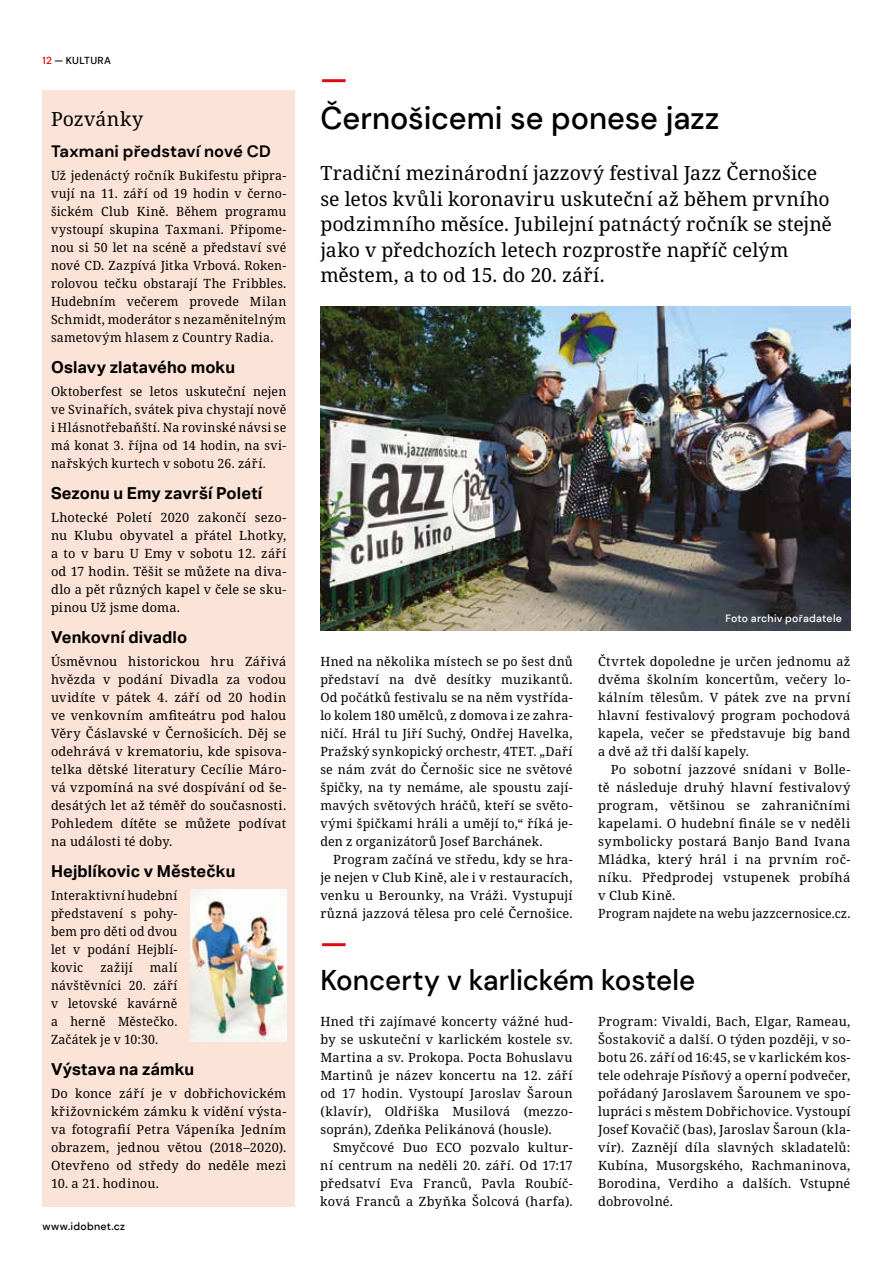
<style>
.page{position:relative;width:893px;height:1263px;background:#fff}
.page>*{position:absolute;margin:0;border:0;box-sizing:border-box;transform-origin:0 0}
.t1{font:500 31.5px "DM Sans";letter-spacing:-.005em;color:#000}
.t2{font:500 31.5px "DM Sans";color:#e30613}
.t3{font:500 28.5px "DM Sans";color:#000}
.t4{font:19.5px/25.5px "Noto Serif";letter-spacing:.005em;color:#000}
.t5{font:700 16.5px "Aktiv Grotesk";letter-spacing:.01em;color:#000}
.t6{font:700 16.5px "DM Sans";letter-spacing:.01em;color:#000}
.t7{font:12.75px/18px "Noto Serif";letter-spacing:.02em;color:#000;text-align:justify}
.t8{font:12.75px/18px "Noto Serif";letter-spacing:.02em;color:#000;text-align:justify;scale:.96 1}
.t9{font:12.75px "Noto Serif";color:#000}
.t10{font:500 10.5px "DM Sans";letter-spacing:.025em;color:#fff}
.t11{font:500 10.5px "DM Sans";letter-spacing:.025em;color:#000}
.t12{font:500 10.2px "DM Sans";letter-spacing:.025em;color:#000}
.s1{color:#e30613}
</style>
<div class="page">
<div style="left:43px;top:90px;width:252px;height:1116px;background:#fce3d7"></div>
<img style="left:190px;top:889px;width:96px;height:153px">
<img style="left:320px;top:306px;width:530px;height:324px">
<p class="t12" style="left:43px;top:54px;width:70px"><span class="s1">12</span> — KULTURA</p>
<h3 class="t4" style="left:51px;top:107px;width:94px">Pozvánky</h3>
<p class="t6" style="left:51px;top:141px;width:221px">Taxmani představí nové CD</p>
<p class="t7" style="left:51px;top:167px;width:237px">Už jedenáctý ročník Bukifestu připra&shy;vují na 11. září od 19 hodin v černo&shy;šickém Club Kině. Během programu vystoupí skupina Taxmani. Připome&shy;nou si 50 let na scéně a představí své nové CD. Zazpívá Jitka Vrbová. Roken&shy;rolovou tečku obstarají The Fribbles.<br>Hudebním večerem provede Milan Schmidt, moderátor s nezaměnitelným sametovým hlasem z Country Radia.</p>
<p class="t5" style="left:51px;top:358px;width:186px">Oslavy zlatavého moku</p>
<p class="t7" style="left:51px;top:383px;width:237px">Oktoberfest se letos uskuteční nejen ve Svinařích, svátek piva chystají nově i Hlásnotřebaňští. Na rovinské návsi se má konat 3. října od 14 hodin, na svi&shy;nařských kurtech v sobotu 26. září.</p>
<p class="t5" style="left:51px;top:484px;width:213px">Sezonu u Emy završí Poletí</p>
<p class="t7" style="left:51px;top:509px;width:237px">Lhotecké Poletí 2020 zakončí sezo&shy;nu Klubu obyvatel a přátel Lhotky, a to v baru U Emy v sobotu 12. září od 17 hodin. Těšit se můžete na diva&shy;dlo a pět různých kapel v čele se sku&shy;pinou Už jsme doma.</p>
<p class="t5" style="left:51px;top:628px;width:138px">Venkovní divadlo</p>
<p class="t7" style="left:51px;top:653px;width:237px">Úsměvnou historickou hru Zářivá hvězda v podání Divadla za vodou uvidíte v pátek 4. září od 20 hodin ve venkovním amfiteátru pod halou Věry Čáslavské v Černošicích. Děj se odehrává v krematoriu, kde spisova&shy;telka dětské literatury Cecílie Máro&shy;vá vzpomíná na své dospívání od še&shy;desátých let až téměř do současnosti.<br>Pohledem dítěte se můžete podívat na události té doby.</p>
<p class="t5" style="left:51px;top:862px;width:186px">Hejblíkovic v Městečku</p>
<p class="t8" style="left:51px;top:887px;width:133px">Interaktivní hudební představení s pohy&shy;bem pro děti od dvou let v podání Hejblí&shy;kovic</p>
<p class="t8" style="left:51px;top:959px;width:133px;text-indent:99px">malí návštěvníci 20. září v letovské kavárně a herně Městečko.<br>Začátek je v 10:30.</p>
<p class="t5" style="left:51px;top:1060px;width:145px">Výstava na zámku</p>
<p class="t7" style="left:51px;top:1085px;width:237px">Do konce září je v dobřichovickém křižovnickém zámku k vidění výsta&shy;va fotografií Petra Vápeníka Jedním obrazem, jednou větou (2018–2020).<br>Otevřeno od středy do neděle mezi</p>
<p class="t9" style="left:51px;top:1175px;width:109px">10. a 21. hodinou.</p>
<p class="t8" style="left:100px;top:959px;width:35px">zažijí</p>
<p class="t11" style="left:43px;top:1220px;width:84px">www.idobnet.cz</p>
<h1 class="t2" style="left:320px;top:60px;width:28px">—</h1>
<h1 class="t1" style="left:320px;top:99px;width:400px">Černošicemi se ponese jazz</h1>
<p class="t4" style="left:320px;top:161px;width:513px">Tradiční mezinárodní jazzový festival Jazz Černošice se letos kvůli koronaviru uskuteční až během prvního podzimního měsíce. Jubilejní patnáctý ročník se stejně jako v předchozích letech rozprostře napříč celým městem, a to od 15. do 20. září.</p>
<p class="t7" style="left:320px;top:653px;width:254px">Hned na několika místech se po šest dnů představí na dvě desítky muzikantů.<br>Od počátků festivalu se na něm vystřída&shy;lo kolem 180 umělců, z domova i ze zahra&shy;ničí. Hrál tu Jiří Suchý, Ondřej Havelka, Pražský synkopický orchestr, 4TET. „Daří se nám zvát do Černošic sice ne světové špičky, na ty nemáme, ale spoustu zají&shy;mavých světových hráčů, kteří se světo&shy;vými špičkami hráli a umějí to,“ říká je&shy;den z organizátorů Josef Barchánek.</p>
<p class="t7" style="left:320px;top:851px;width:254px;text-indent:13px">Program začíná ve středu, kdy se hra&shy;je nejen v Club Kině, ale i v restauracích, venku u Berounky, na Vráži. Vystupují různá jazzová tělesa pro celé Černošice.</p>
<p class="t10" style="left:725px;top:612px;width:118px">Foto archiv pořadatele</p>
<p class="t7" style="left:598px;top:653px;width:254px">Čtvrtek dopoledne je určen jednomu až dvěma školním koncertům, večery lo&shy;kálním tělesům. V pátek zve na první hlavní festivalový program pochodová kapela, večer se představuje big band a dvě až tři další kapely.</p>
<p class="t7" style="left:598px;top:761px;width:254px;text-align:left;text-indent:13px">Po sobotní jazzové snídani v Bolle&shy;tě následuje druhý hlavní festivalový program, většinou se zahraničními kapelami. O hudební finále se v neděli symbolicky postará Banjo Band Ivana Mládka, který hrál i na prvním roč&shy;níku. Předprodej vstupenek probíhá v Club Kině.<br>Program najdete na webu jazzcernosice.cz.</p>
<h1 class="t2" style="left:320px;top:924px;width:28px">—</h1>
<h2 class="t3" style="left:320px;top:963px;width:376px">Koncerty v karlickém kostele</h2>
<p class="t7" style="left:320px;top:1013px;width:254px">Hned tři zajímavé koncerty vážné hud&shy;by se uskuteční v karlickém kostele sv.<br>Martina a sv. Prokopa. Pocta Bohuslavu Martinů je název koncertu na 12. září od 17 hodin. Vystoupí Jaroslav Šaroun (klavír), Oldřiška Musilová (mezzo&shy;soprán), Zdeňka Pelikánová (housle).</p>
<p class="t7" style="left:320px;top:1139px;width:254px;text-indent:13px">Smyčcové Duo ECO pozvalo kultur&shy;ní centrum na neděli 20. září. Od 17:17 předsatví Eva Franců, Pavla Roubíč&shy;ková Franců a Zbyňka Šolcová (harfa).</p>
<p class="t7" style="left:598px;top:1013px;width:254px">Program: Vivaldi, Bach, Elgar, Rameau, Šostakovič a další. O týden později, v so&shy;botu 26. září od 16:45, se v karlickém kos&shy;tele odehraje Písňový a operní podvečer, pořádaný Jaroslavem Šarounem ve spo&shy;lupráci s městem Dobřichovice. Vystoupí Josef Kovačič (bas), Jaroslav Šaroun (kla&shy;vír). Zaznějí díla slavných skladatelů:<br>Kubína, Musorgského, Rachmaninova, Borodina, Verdiho a dalších. Vstupné dobrovolné.</p>
</div>
